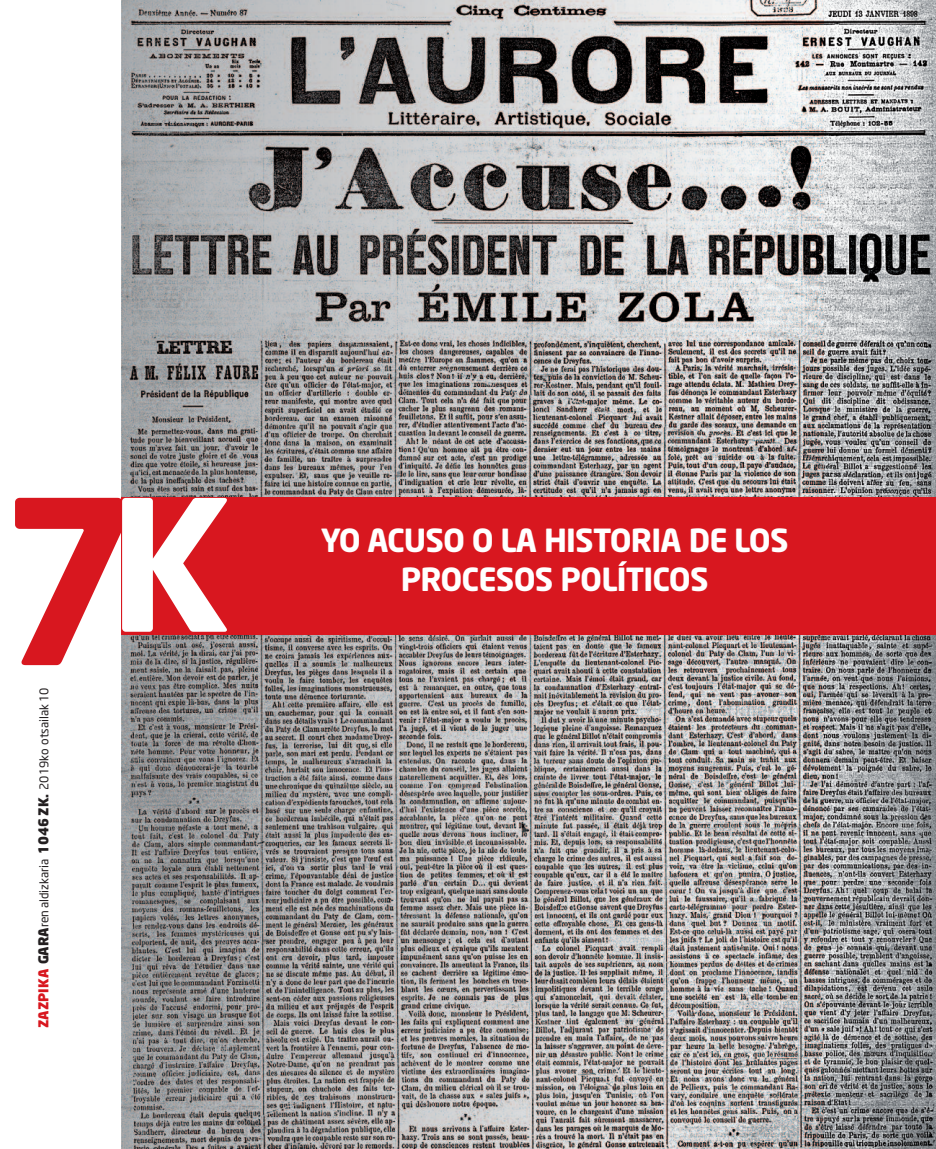
<style>
.page{position:relative;width:936px;height:1149px;background:#fff}
.page>*{position:absolute;margin:0;border:0;box-sizing:border-box;transform-origin:0 0}
.t1{font:700 225px "Neo Sans";color:#d8171f}
.t2{font:700 31.5px/39px "Neo Sans";letter-spacing:-.025em;color:#fff;text-align:center}
.t3{font:12px "Neo Sans";color:#231f20}
.s1{font-size:180px;color:#fff}
.s2{font-weight:900;font-size:13.5px;color:#d8171f}
.s3{font-weight:900;font-size:13.5px}
</style>
<div class="page">
<img style="left:823px;top:0;width:112px;height:1148px">
<img style="left:121px;top:0;width:702px;height:1148px">
<div style="left:121px;top:496px;width:814px;height:138px;background:#d8171f"></div>
<h1 class="t1" style="left:-3px;top:492px;width:236px">7<span class="s1">K</span></h1>
<p class="t3" style="left:40px;top:1027px;width:342px;rotate:-90deg"><span class="s2">ZAZPIKA</span> <span class="s3">GARA</span>ren aldizkaria <span class="s3">1046 ZK.</span> 2019ko otsailak 10</p>
<h2 class="t2" style="left:320px;top:523px;width:469px">YO ACUSO O LA HISTORIA DE LOS<br>PROCESOS POLÍTICOS</h2>
</div>
